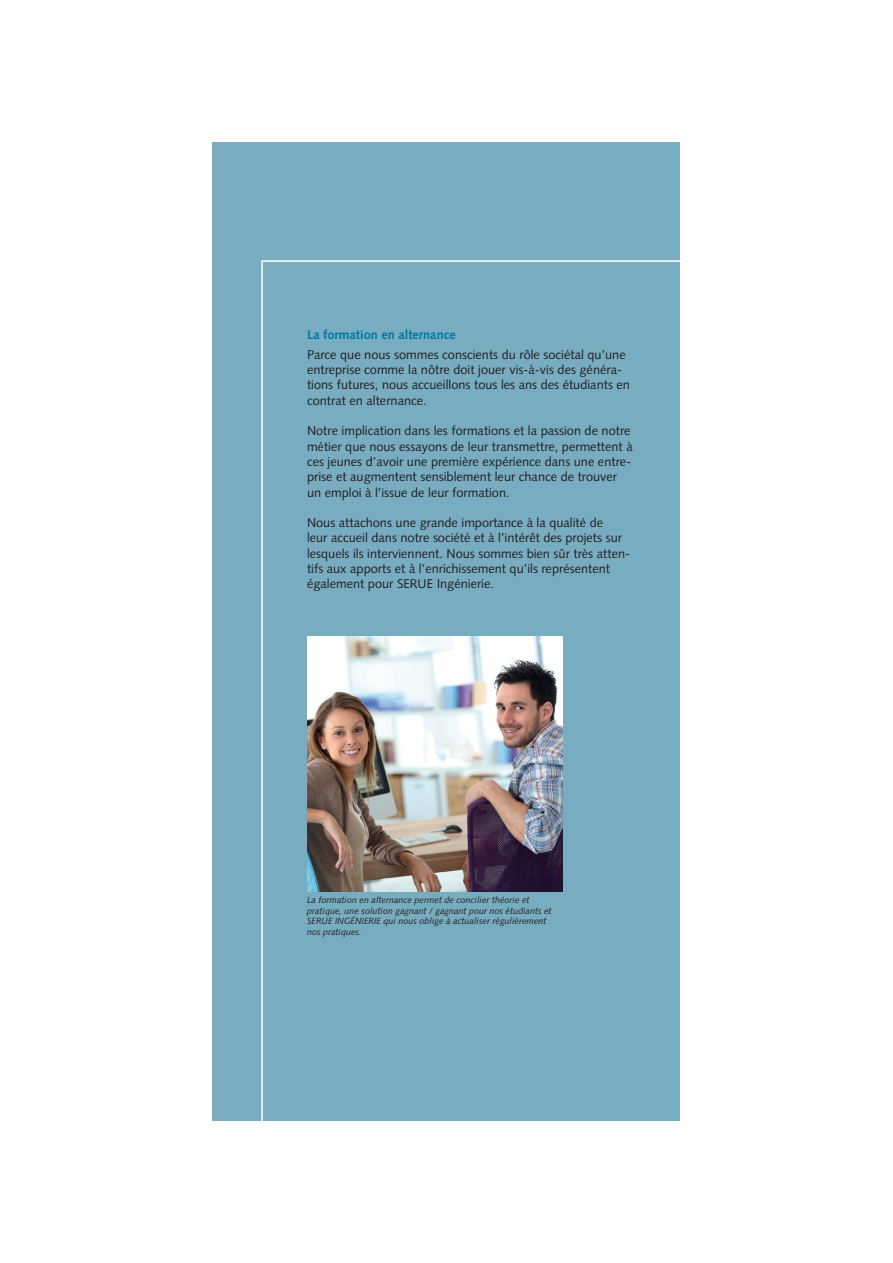
<style>
.page{position:relative;width:893px;height:1263px;background:#fff}
.page>*{position:absolute;margin:0;border:0;box-sizing:border-box;transform-origin:0 0}
.t1{font:12.75px/15.3px "Syntax";color:#231f20}
.t2{font:700 12.75px "Syntax";color:#0076a3}
.t3{font:italic 9px/10.8px "Syntax";color:#231f20}
</style>
<div class="page">
<div style="left:213px;top:142px;width:467px;height:978px;background:#78acc1"></div>
<img style="left:307px;top:636px;width:255px;height:255px">
<hr style="left:261px;top:261px;width:2px;height:859px;background:#fff">
<hr style="left:261px;top:260px;width:419px;height:2px;background:#fff">
<p class="t2" style="left:307px;top:327px;width:150px">La formation en alternance</p>
<p class="t1" style="left:307px;top:347px;width:324px">Parce que nous sommes conscients du rôle sociétal qu’une entreprise comme la nôtre doit jouer vis-à-vis des généra&shy;tions futures, nous accueillons tous les ans des étudiants en contrat en alternance.</p>
<p class="t1" style="left:307px;top:423px;width:327px">Notre implication dans les formations et la passion de notre métier que nous essayons de leur transmettre, permettent à ces jeunes d’avoir une première expérience dans une entre&shy;prise et augmentent sensiblement leur chance de trouver un emploi à l’issue de leur formation.</p>
<p class="t1" style="left:307px;top:515px;width:325px">Nous attachons une grande importance à la qualité de<br>leur accueil dans notre société et à l’intérêt des projets sur lesquels ils interviennent. Nous sommes bien sûr très atten&shy;tifs aux apports et à l’enrichissement qu’ils représentent également pour SERUE Ingénierie.</p>
<p class="t3" style="left:307px;top:894px;width:246px">La formation en alternance permet de concilier théorie et pratique, une solution gagnant / gagnant pour nos étudiants et SERUE INGÉNIERIE qui nous oblige à actualiser régulièrement nos pratiques.</p>
</div>
